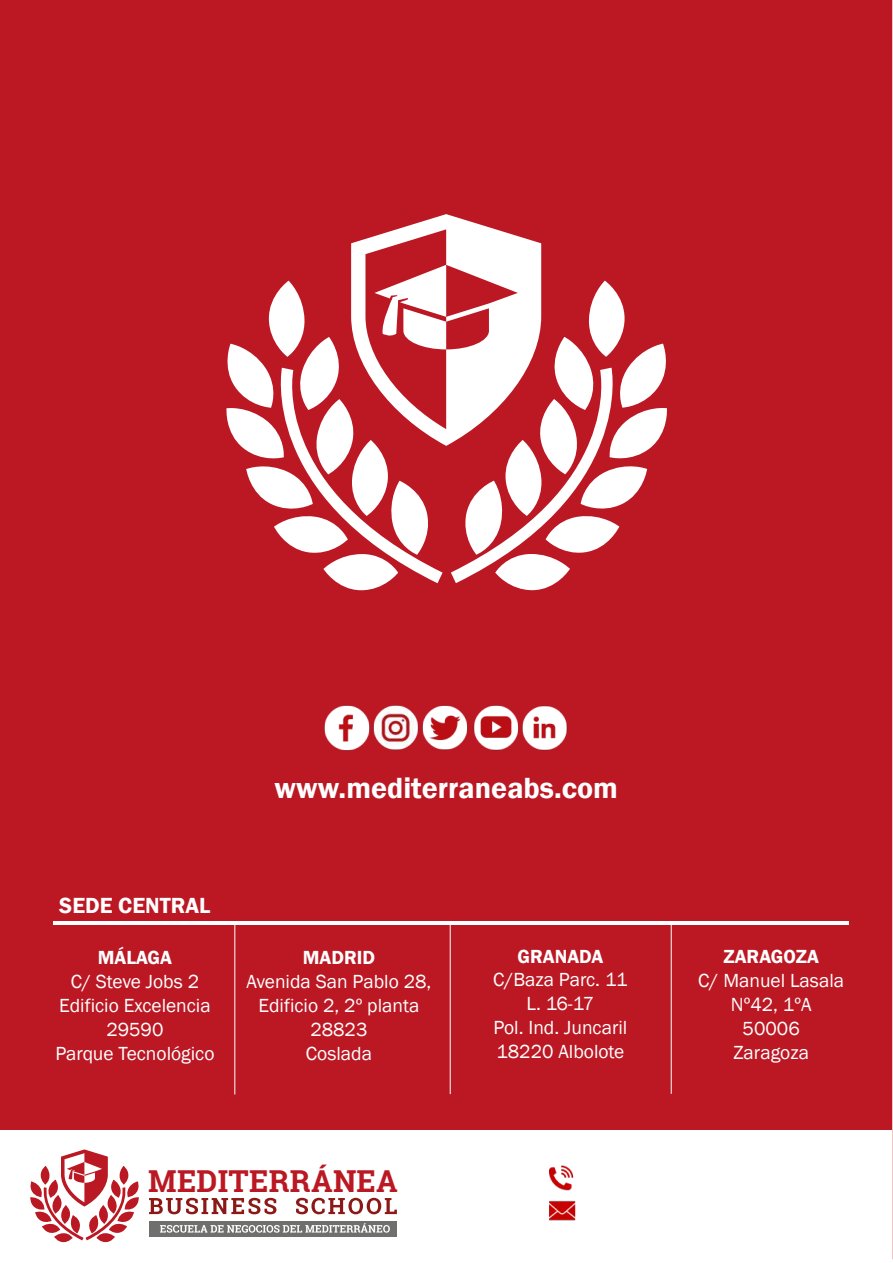
<style>
.page{position:relative;width:893px;height:1263px;background:#fff}
.page>*{position:absolute;margin:0;border:0;box-sizing:border-box;transform-origin:0 0}
.t1{font:700 30.3px "Roboto Slab";letter-spacing:.01em;color:#ba1822}
.t2{font:600 30px "Franklin Gothic";color:#fff}
.t3{font:600 22.5px "Franklin Gothic";color:#fff}
.t4{font:19.5px/24px "Franklin Gothic";color:#fff;text-align:center}
.t5{font:600 19.5px "Franklin Gothic";color:#fff}
</style>
<div class="page">
<div style="left:0;top:0;width:892px;height:1130px;background:#bb1824"></div>
<div style="left:149px;top:1220px;width:248px;height:16px;background:#6f6f6e"></div>
<svg style="left:160px;top:1223px;width:230px;height:10px"></svg>
<svg style="left:30px;top:1149px;width:109px;height:93px"></svg>
<svg style="left:149px;top:1198px;width:127px;height:16px"></svg>
<svg style="left:296px;top:1198px;width:101px;height:16px"></svg>
<hr style="left:234px;top:924px;width:1px;height:170px;background:#fff">
<hr style="left:450px;top:924px;width:1px;height:170px;background:#fff">
<svg style="left:221px;top:214px;width:451px;height:377px"></svg>
<div style="left:0;top:188px;width:7px;height:9px;background:#bb1825"></div>
<img style="left:549px;top:1200px;width:27px;height:21px">
<img style="left:549px;top:1165px;width:25px;height:26px">
<img style="left:325px;top:705px;width:44px;height:45px">
<img style="left:374px;top:705px;width:45px;height:45px">
<img style="left:522px;top:705px;width:45px;height:46px">
<img style="left:422px;top:705px;width:45px;height:46px">
<img style="left:473px;top:705px;width:45px;height:45px">
<hr style="left:671px;top:924px;width:1px;height:170px;background:#fff">
<hr style="left:53px;top:921px;width:795px;height:3px;background:#fff">
<h2 class="t2" style="left:274px;top:769px;width:345px">www.mediterraneabs.com</h2>
<p class="t3" style="left:59px;top:891px;width:153px">SEDE CENTRAL</p>
<p class="t5" style="left:98px;top:945px;width:76px">MÁLAGA</p>
<p class="t4" style="left:55px;top:970px;width:161px">C/ Steve Jobs 2<br>Edificio Excelencia<br>29590<br>Parque Tecnológico</p>
<p class="t5" style="left:303px;top:945px;width:74px">MADRID</p>
<p class="t4" style="left:246px;top:970px;width:186px">Avenida San Pablo 28,<br>Edificio 2, 2º planta<br>28823<br>Coslada</p>
<p class="t5" style="left:518px;top:944px;width:87px">GRANADA</p>
<p class="t4" style="left:493px;top:968px;width:136px">C/Baza Parc. 11<br>L. 16-17<br>Pol. Ind. Juncaril<br>18220 Albolote</p>
<h1 class="t1" style="left:148px;top:1160px;width:251px">MEDITERRÁNEA</h1>
<p class="t5" style="left:723px;top:944px;width:97px">ZARAGOZA</p>
<p class="t4" style="left:698px;top:968px;width:147px">C/ Manuel Lasala</p>
<p class="t4" style="left:731px;top:992px;width:82px">Nº42, 1ºA<br>50006</p>
<p class="t4" style="left:733px;top:1040px;width:77px">Zaragoza</p>
</div>
